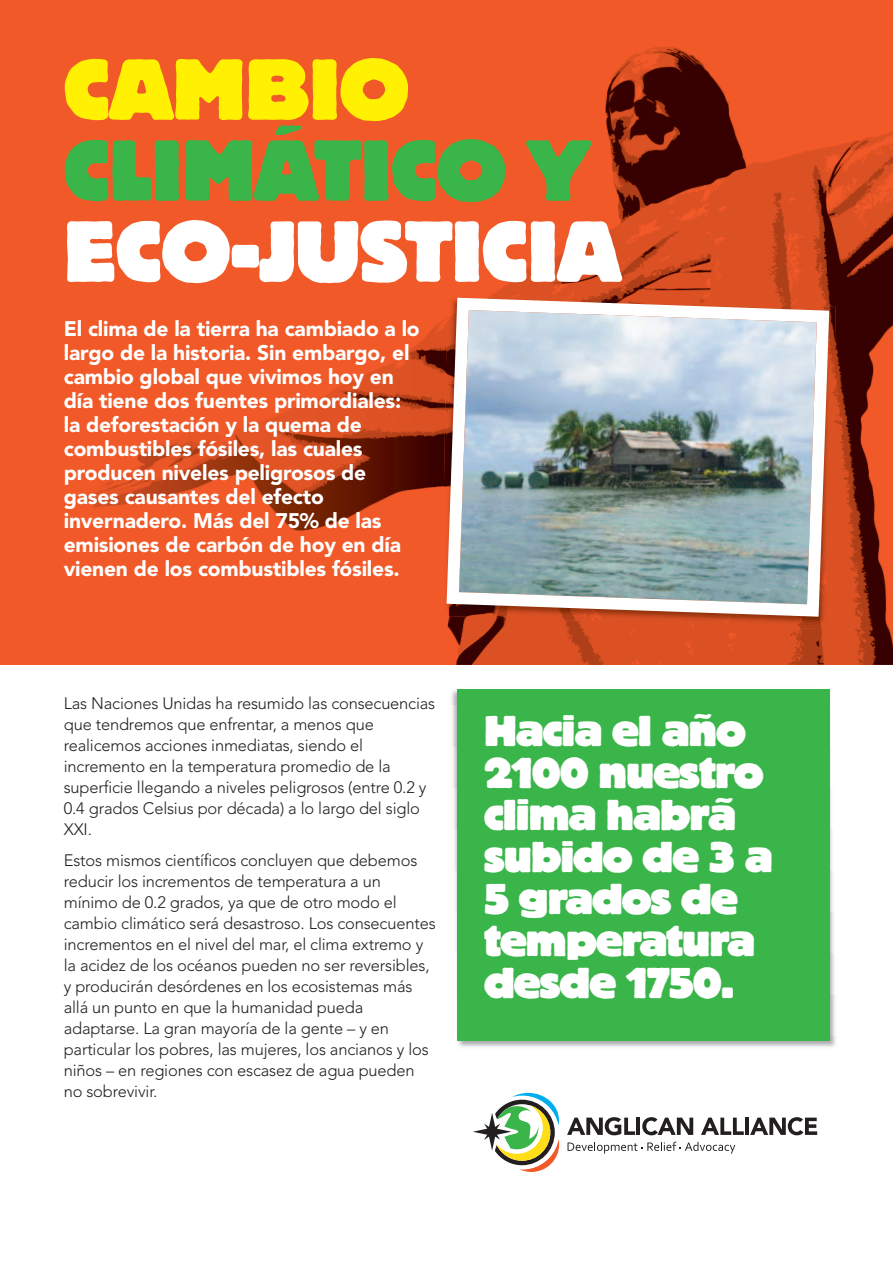
<style>
.page{position:relative;width:893px;height:1263px;background:#fff}
.page>*{position:absolute;margin:0;border:0;box-sizing:border-box;transform-origin:0 0}
.t1{font:90px "Block T Heav";letter-spacing:-.01em;color:#fff}
.t2{font:90px "Block T Heav";letter-spacing:-.01em;color:#3ab54a}
.t3{font:90px "Block T Heav";letter-spacing:-.01em;color:#fff101}
.t4{font:45px/42px "Block T Heav";letter-spacing:-.025em;color:#fff}
.t5{font:900 21px/24px "Avenir";letter-spacing:-.01em;color:#fff}
.t6{font:300 16.5px/21px "Avenir";letter-spacing:-.01em;color:#231f20}
</style>
<div class="page">
<img style="left:451px;top:689px;width:385px;height:358px">
<div style="left:457px;top:689px;width:372px;height:351px;background:#3ab54a"></div>
<div style="left:0;top:0;width:893px;height:665px;background:#f15929"></div>
<img style="left:436px;top:47px;width:457px;height:618px">
<svg style="left:567px;top:1117px;width:68px;height:18px"></svg>
<hr style="left:636px;top:1117px;width:4px;height:18px;background:#231f20">
<svg style="left:642px;top:1117px;width:51px;height:18px"></svg>
<svg style="left:701px;top:1117px;width:43px;height:18px"></svg>
<hr style="left:745px;top:1117px;width:4px;height:18px;background:#231f20">
<svg style="left:750px;top:1117px;width:67px;height:18px"></svg>
<svg style="left:473px;top:1093px;width:86px;height:79px"></svg>
<svg style="left:567px;top:1142px;width:168px;height:12px"></svg>
<img style="left:87px;top:326px;width:349px;height:205px">
<img style="left:442px;top:293px;width:394px;height:336px">
<img style="left:440px;top:291px;width:395px;height:332px">
<h1 class="t3" style="left:64px;top:36px;width:347px">CAMBIO</h1>
<h1 class="t2" style="left:64px;top:117px;width:527px">CLIMÁTICO Y</h1>
<h1 class="t1" style="left:64px;top:198px;width:559px">ECO-JUSTICIA</h1>
<p class="t5" style="left:64px;top:319px;width:357px">El clima de la tierra ha cambiado a lo largo de la historia. Sin embargo, el cambio global que vivimos hoy en día tiene dos fuentes primordiales: la deforestación y la quema de combustibles fósiles, las cuales producen niveles peligrosos de gases causantes del efecto invernadero. Más del 75% de las emisiones de carbón de hoy en día vienen de los combustibles fósiles.</p>
<p class="t6" style="left:64px;top:694px;width:373px">Las Naciones Unidas ha resumido las consecuencias que tendremos que enfrentar, a menos que realicemos acciones inmediatas, siendo el incremento en la temperatura promedio de la superficie llegando a niveles peligrosos (entre 0.2 y 0.4 grados Celsius por década) a lo largo del siglo XXI.</p>
<p class="t6" style="left:64px;top:851px;width:373px">Estos mismos científicos concluyen que debemos reducir los incrementos de temperatura a un mínimo de 0.2 grados, ya que de otro modo el cambio climático será desastroso. Los consecuentes incrementos en el nivel del mar, el clima extremo y la acidez de los océanos pueden no ser reversibles, y producirán desórdenes en los ecosistemas más allá un punto en que la humanidad pueda adaptarse. La gran mayoría de la gente – y en particular los pobres, las mujeres, los ancianos y los niños – en regiones con escasez de agua pueden no sobrevivir.</p>
<h2 class="t4" style="left:484px;top:709px;width:290px">Hacia el año<br>2100 nuestro clima habrã subido de 3 a<br>5 grados de temperatura desde 1750.</h2>
</div>
